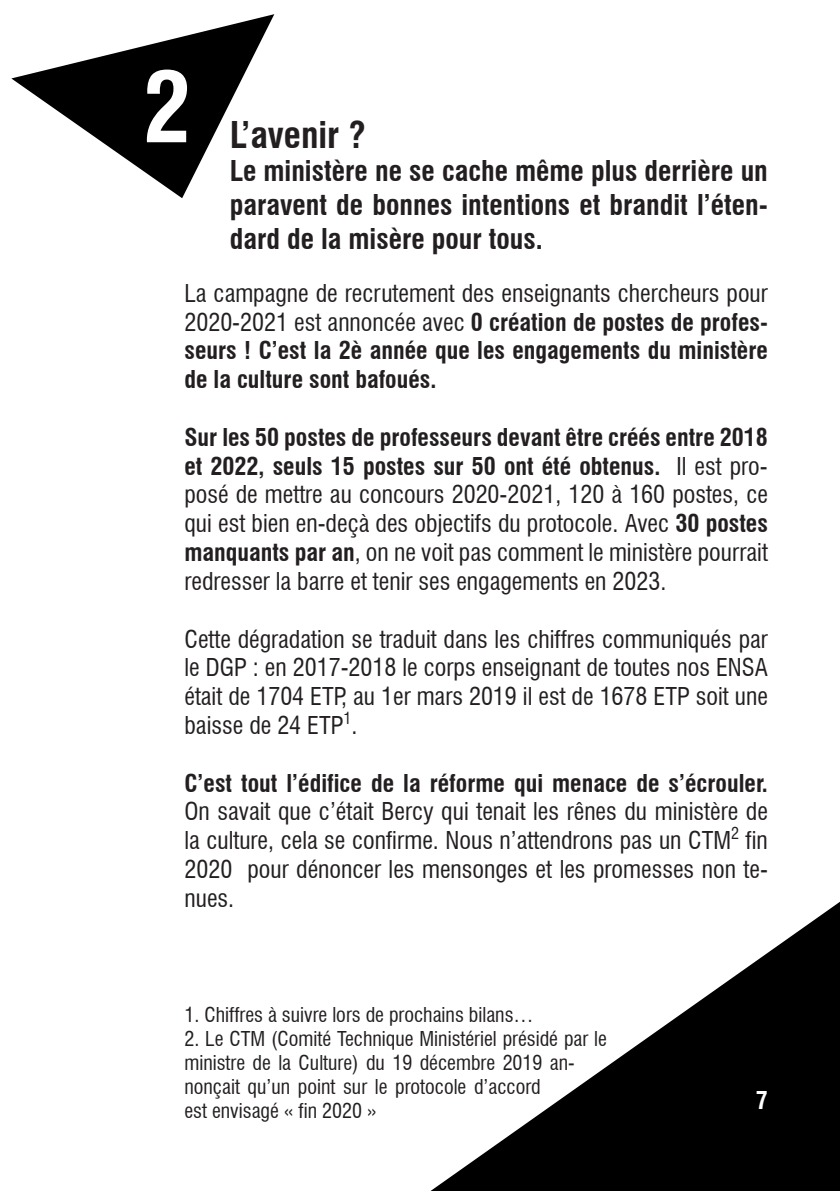
<style>
.page{position:relative;width:840px;height:1191px;background:#fff}
.page>*{position:absolute;margin:0;border:0;box-sizing:border-box;transform-origin:0 0}
.t1{font:700 condensed 96px "Swiss 721 BT";color:#fff}
.t2{font:700 condensed 36px "Swiss 721 BT";color:#231f20}
.t3{font:700 condensed 28px/33.6px "Swiss 721 BT";color:#231f20;text-align:justify}
.t4{font:condensed 24px/28.8px "Swiss 721 BT";color:#231f20;text-align:justify}
.t5{font:700 condensed 24px/28.8px "Swiss 721 BT";color:#231f20;text-align:justify}
.t6{font:700 condensed 24px "Swiss 721 BT";color:#fff}
.t7{font:condensed 20px/24px "Swiss 721 BT";color:#231f20}
.s1{font-weight:400}
.s2{font-weight:700}
</style>
<div class="page">
<svg style="left:11px;top:14px;width:263px;height:184px"></svg>
<svg style="left:430px;top:902px;width:409px;height:289px"></svg>
<h1 class="t1" style="left:143px;top:50px;width:49px">2</h1>
<h2 class="t2" style="left:230px;top:113px;width:138px">L’avenir ?</h2>
<p class="t3" style="left:230px;top:154px;width:539px">Le ministère ne se cache même plus derrière un paravent de bonnes intentions et brandit l’éten&shy;dard de la misère pour tous.</p>
<p class="t5" style="left:184px;top:279px;width:584px"><span class="s1">La campagne de recrutement des enseignants chercheurs pour 2020-2021 est annoncée avec</span> 0 création de postes de profes&shy;seurs ! C’est la 2è année que les engagements du ministère de la culture sont bafoués.</p>
<p class="t4" style="left:184px;top:423px;width:584px"><span class="s2">Sur les 50 postes de professeurs devant être créés entre 2018 et 2022, seuls 15 postes sur 50 ont été obtenus.</span> Il est pro&shy;posé de mettre au concours 2020-2021, 120 à 160 postes, ce qui est bien en-deçà des objectifs du protocole. Avec <span class="s2">30 postes manquants par an</span>, on ne voit pas comment le ministère pourrait redresser la barre et tenir ses engagements en 2023.</p>
<p class="t4" style="left:184px;top:624px;width:584px">Cette dégradation se traduit dans les chiffres communiqués par le DGP : en 2017-2018 le corps enseignant de toutes nos ENSA était de 1704 ETP, au 1er mars 2019 il est de 1678 ETP soit une baisse de 24 ETP<sup>1</sup>.</p>
<p class="t5" style="left:184px;top:768px;width:584px">C’est tout l’édifice de la réforme qui menace de s’écrouler.</p>
<p class="t4" style="left:184px;top:797px;width:584px">On savait que c’était Bercy qui tenait les rênes du ministère de la culture, cela se confirme. Nous n’attendrons pas un CTM<sup>2</sup> fin 2020 pour dénoncer les mensonges et les promesses non te&shy;nues.</p>
<p class="t7" style="left:184px;top:1002px;width:350px">1. Chiffres à suivre lors de prochains bilans…</p>
<p class="t7" style="left:184px;top:1026px;width:423px">2. Le CTM (Comité Technique Ministériel présidé par le ministre de la Culture) du 19 décembre 2019 an&shy;nonçait qu’un point sur le protocole d’accord<br>est envisagé « fin 2020 »</p>
<p class="t6" style="left:755px;top:1085px;width:13px">7</p>
</div>
